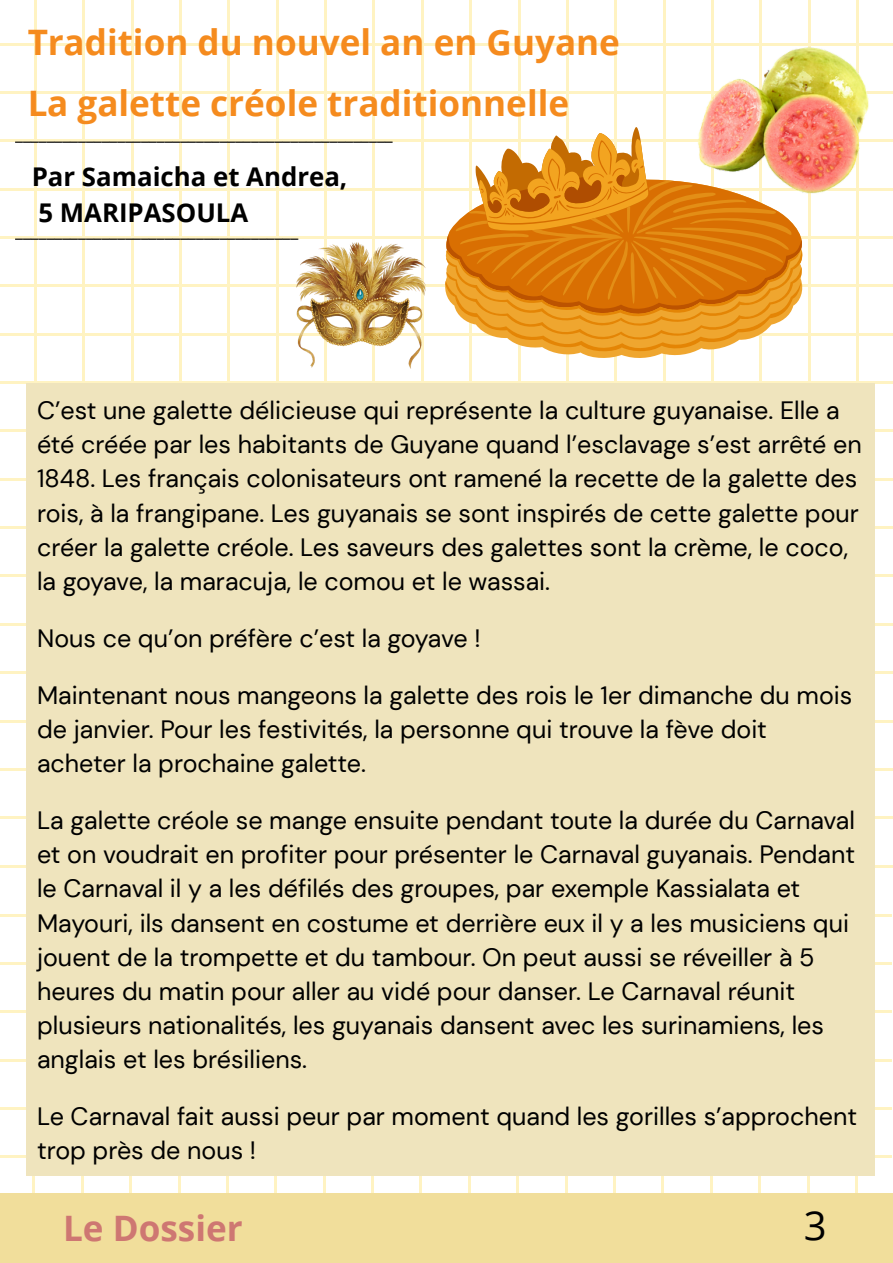
<style>
.page{position:relative;width:893px;height:1263px;background:#fff}
.page>*{position:absolute;margin:0;border:0;box-sizing:border-box;transform-origin:0 0}
.t1{font:40px "Open Sans";color:#000}
.t2{font:700 35px/60.6px "Open Sans";color:#f58b1e}
.t3{font:700 35px "Open Sans";color:#ce7772}
.t4{font:700 25.8px/36px "Open Sans";color:#000}
.t5{font:25px/34.2px "DM Sans";color:#000}
.t6{font:17.6px "Open Sans";color:#000}
</style>
<div class="page">
<hr style="left:0;top:866px;width:891px;height:2px;background:#fff3c2">
<hr style="left:0;top:914px;width:891px;height:3px;background:#fff3c2">
<hr style="left:0;top:962px;width:891px;height:3px;background:#fff3c2">
<hr style="left:0;top:1011px;width:891px;height:2px;background:#fff3c2">
<hr style="left:0;top:1059px;width:891px;height:3px;background:#fff3c2">
<hr style="left:0;top:1107px;width:891px;height:3px;background:#fff3c2">
<hr style="left:0;top:1156px;width:891px;height:2px;background:#fff3c2">
<hr style="left:33px;top:823px;width:2px;height:440px;background:#fff3c2">
<hr style="left:81px;top:823px;width:3px;height:440px;background:#fff3c2">
<hr style="left:129px;top:823px;width:3px;height:440px;background:#fff3c2">
<hr style="left:178px;top:823px;width:2px;height:440px;background:#fff3c2">
<hr style="left:226px;top:823px;width:3px;height:440px;background:#fff3c2">
<hr style="left:274px;top:823px;width:3px;height:440px;background:#fff3c2">
<hr style="left:323px;top:823px;width:2px;height:440px;background:#fff3c2">
<hr style="left:371px;top:823px;width:3px;height:440px;background:#fff3c2">
<hr style="left:419px;top:823px;width:3px;height:440px;background:#fff3c2">
<hr style="left:468px;top:823px;width:2px;height:440px;background:#fff3c2">
<hr style="left:516px;top:823px;width:3px;height:440px;background:#fff3c2">
<hr style="left:564px;top:823px;width:3px;height:440px;background:#fff3c2">
<hr style="left:613px;top:823px;width:3px;height:440px;background:#fff3c2">
<hr style="left:661px;top:823px;width:3px;height:440px;background:#fff3c2">
<hr style="left:710px;top:823px;width:2px;height:440px;background:#fff3c2">
<hr style="left:758px;top:823px;width:3px;height:440px;background:#fff3c2">
<hr style="left:806px;top:823px;width:3px;height:440px;background:#fff3c2">
<hr style="left:855px;top:823px;width:2px;height:440px;background:#fff3c2">
<hr style="left:0;top:43px;width:892px;height:2px;background:#fff3c2">
<hr style="left:0;top:91px;width:892px;height:3px;background:#fff3c2">
<hr style="left:0;top:139px;width:892px;height:3px;background:#fff3c2">
<hr style="left:0;top:188px;width:892px;height:2px;background:#fff3c2">
<hr style="left:0;top:236px;width:892px;height:3px;background:#fff3c2">
<hr style="left:0;top:285px;width:892px;height:2px;background:#fff3c2">
<hr style="left:0;top:333px;width:892px;height:3px;background:#fff3c2">
<hr style="left:0;top:381px;width:892px;height:3px;background:#fff3c2">
<hr style="left:0;top:430px;width:892px;height:2px;background:#fff3c2">
<hr style="left:0;top:478px;width:892px;height:3px;background:#fff3c2">
<hr style="left:0;top:526px;width:892px;height:3px;background:#fff3c2">
<hr style="left:0;top:575px;width:892px;height:2px;background:#fff3c2">
<hr style="left:0;top:623px;width:892px;height:3px;background:#fff3c2">
<hr style="left:0;top:671px;width:892px;height:3px;background:#fff3c2">
<hr style="left:0;top:720px;width:892px;height:2px;background:#fff3c2">
<hr style="left:0;top:768px;width:892px;height:3px;background:#fff3c2">
<hr style="left:0;top:816px;width:892px;height:3px;background:#fff3c2">
<hr style="left:0;top:865px;width:892px;height:2px;background:#fff3c2">
<hr style="left:34px;top:0;width:3px;height:892px;background:#fff3c2">
<hr style="left:82px;top:0;width:3px;height:892px;background:#fff3c2">
<hr style="left:131px;top:0;width:2px;height:892px;background:#fff3c2">
<hr style="left:179px;top:0;width:3px;height:892px;background:#fff3c2">
<hr style="left:227px;top:0;width:3px;height:892px;background:#fff3c2">
<hr style="left:276px;top:0;width:2px;height:892px;background:#fff3c2">
<hr style="left:324px;top:0;width:3px;height:892px;background:#fff3c2">
<hr style="left:372px;top:0;width:3px;height:892px;background:#fff3c2">
<hr style="left:421px;top:0;width:2px;height:892px;background:#fff3c2">
<hr style="left:469px;top:0;width:3px;height:892px;background:#fff3c2">
<hr style="left:517px;top:0;width:3px;height:892px;background:#fff3c2">
<hr style="left:566px;top:0;width:2px;height:892px;background:#fff3c2">
<hr style="left:614px;top:0;width:3px;height:892px;background:#fff3c2">
<hr style="left:662px;top:0;width:3px;height:892px;background:#fff3c2">
<hr style="left:711px;top:0;width:3px;height:892px;background:#fff3c2">
<hr style="left:759px;top:0;width:3px;height:892px;background:#fff3c2">
<hr style="left:808px;top:0;width:2px;height:892px;background:#fff3c2">
<hr style="left:856px;top:0;width:3px;height:892px;background:#fff3c2">
<div style="left:26px;top:384px;width:848px;height:792px;background:#efe4bd"></div>
<div style="left:0;top:1193px;width:892px;height:70px;background:#f1de9b"></div>
<img style="left:690px;top:42px;width:186px;height:154px">
<img style="left:297px;top:243px;width:129px;height:126px">
<svg style="left:517px;top:354px;width:169px;height:4px"></svg>
<svg style="left:445px;top:127px;width:357px;height:227px"></svg>
<h2 class="t2" style="left:27px;top:12px;width:594px">Tradition du nouvel an en Guyane<br>La galette créole traditionnelle</h2>
<p class="t6" style="left:15px;top:121px;width:379px">________________________________________________</p>
<h3 class="t4" style="left:32px;top:158px;width:317px">Par Samaicha et Andrea,<br>5 MARIPASOULA</h3>
<p class="t6" style="left:15px;top:218px;width:284px">____________________________________</p>
<p class="t5" style="left:37px;top:393px;width:826px">C’est une galette délicieuse qui représente la culture guyanaise. Elle a été créée par les habitants de Guyane quand l’esclavage s’est arrêté en 1848. Les français colonisateurs ont ramené la recette de la galette des rois, à la frangipane. Les guyanais se sont inspirés de cette galette pour créer la galette créole. Les saveurs des galettes sont la crème, le coco, la goyave, la maracuja, le comou et le wassai.</p>
<p class="t5" style="left:37px;top:621px;width:445px">Nous ce qu’on préfère c’est la goyave !</p>
<p class="t5" style="left:37px;top:678px;width:816px">Maintenant nous mangeons la galette des rois le 1er dimanche du mois de janvier. Pour les festivités, la personne qui trouve la fève doit acheter la prochaine galette.</p>
<p class="t5" style="left:37px;top:803px;width:819px">La galette créole se mange ensuite pendant toute la durée du Carnaval et on voudrait en profiter pour présenter le Carnaval guyanais. Pendant le Carnaval il y a les défilés des groupes, par exemple Kassialata et Mayouri, ils dansent en costume et derrière eux il y a les musiciens qui jouent de la trompette et du tambour. On peut aussi se réveiller à 5 heures du matin pour aller au vidé pour danser. Le Carnaval réunit plusieurs nationalités, les guyanais dansent avec les surinamiens, les anglais et les brésiliens.</p>
<p class="t5" style="left:37px;top:1100px;width:821px">Le Carnaval fait aussi peur par moment quand les gorilles s’approchent trop près de nous !</p>
<h2 class="t3" style="left:63px;top:1203px;width:181px">Le Dossier</h2>
<h1 class="t1" style="left:803px;top:1197px;width:24px">3</h1>
</div>
